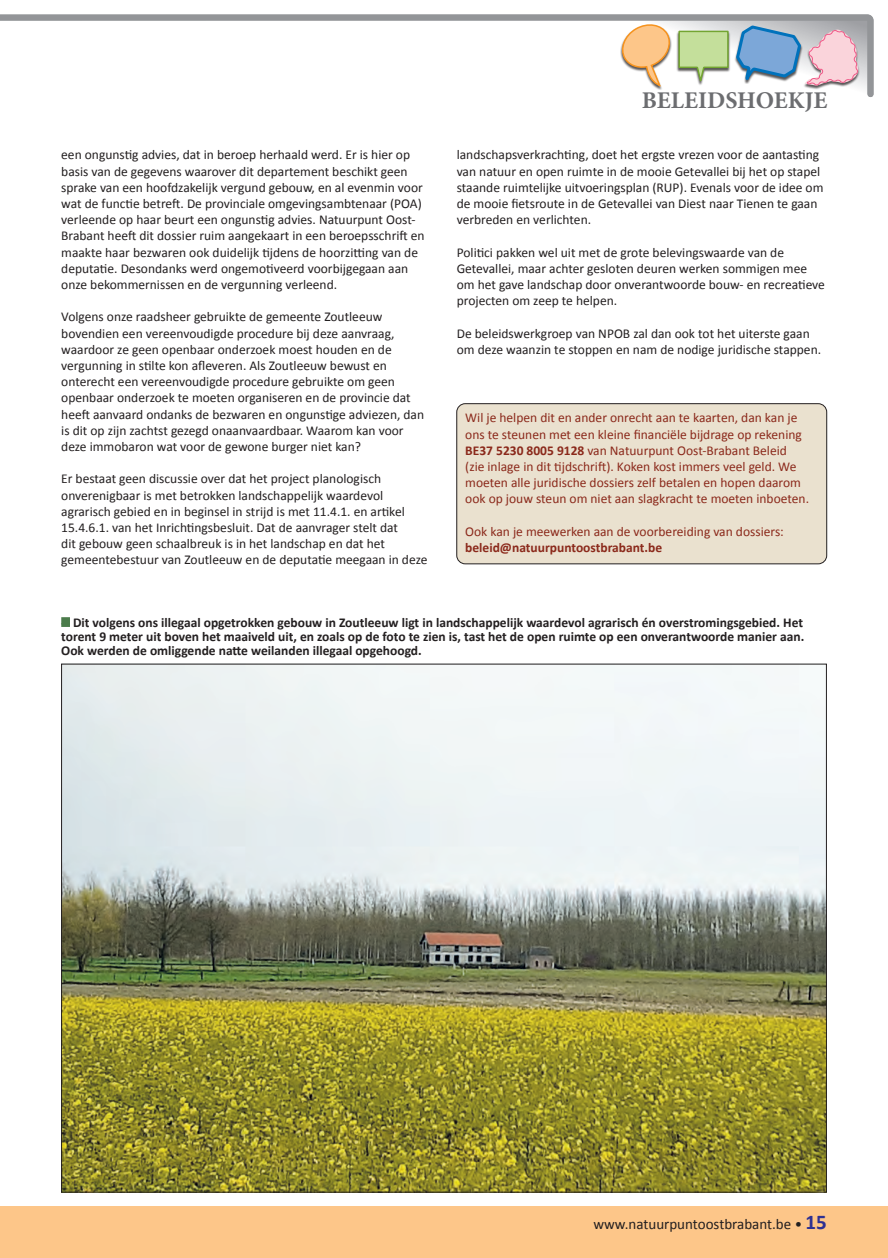
<style>
.page{position:relative;width:888px;height:1258px;background:#fff}
.page>*{position:absolute;margin:0;border:0;box-sizing:border-box;transform-origin:0 0}
.t1{font:700 24px "Minion Pro";color:#6c6d70}
.t2{font:15px "Calibri";color:#231f20}
.t3{font:13.5px/16.2px "Calibri";color:#231f20}
.t4{font:13.5px/16.2px "Calibri";color:#8b291b}
.t5{font:700 13.5px/14.2px "Calibri";color:#231f20;text-align:justify}
.t6{font:700 13.5px "Calibri";color:#8b291b}
.s1{font-weight:700}
.s2{color:#4b7c4b}
.s3{font-weight:700;font-size:21px;color:#2e3092}
</style>
<div class="page">
<div style="left:0;top:1206px;width:888px;height:52px;background:#fdc689"></div>
<div style="left:61px;top:617px;width:9px;height:10px;background:#4b7c4b"></div>
<div style="left:457px;top:404px;width:370px;height:160px;background:#eae1cf;border-radius:9px"></div>
<div style="left:456px;top:403px;width:371px;height:161px;border:1px solid #231f20;border-radius:9px"></div>
<svg style="left:0;top:14px;width:874px;height:83px"></svg>
<img style="left:63px;top:666px;width:762px;height:524px">
<p class="t3" style="left:61px;top:146px;width:365px">een ongunstig advies, dat in beroep herhaald werd. Er is hier op basis van de gegevens waarover dit departement beschikt geen sprake van een hoofdzakelijk vergund gebouw, en al evenmin voor wat de functie betreft. De provinciale omgevingsambtenaar (POA) verleende op haar beurt een ongunstig advies. Natuurpunt Oost-Brabant heeft dit dossier ruim aangekaart in een beroepsschrift en maakte haar bezwaren ook duidelijk tijdens de hoorzitting van de deputatie. Desondanks werd ongemotiveerd voorbijgegaan aan onze bekommernissen en de vergunning verleend.</p>
<p class="t3" style="left:61px;top:308px;width:364px">Volgens onze raadsheer gebruikte de gemeente Zoutleeuw bovendien een vereenvoudigde procedure bij deze aanvraag, waardoor ze geen openbaar onderzoek moest houden en de vergunning in stilte kon afleveren. Als Zoutleeuw bewust en onterecht een vereenvoudigde procedure gebruikte om geen openbaar onderzoek te moeten organiseren en de provincie dat heeft aanvaard ondanks de bezwaren en ongunstige adviezen, dan is dit op zijn zachtst gezegd onaanvaardbaar. Waarom kan voor deze immobaron wat voor de gewone burger niet kan?</p>
<p class="t3" style="left:61px;top:470px;width:368px">Er bestaat geen discussie over dat het project planologisch onverenigbaar is met betrokken landschappelijk waardevol agrarisch gebied en in beginsel in strijd is met 11.4.1. en artikel 15.4.6.1. van het Inrichtingsbesluit. Dat de aanvrager stelt dat<br>dit gebouw geen schaalbreuk is in het landschap en dat het gemeentebestuur van Zoutleeuw en de deputatie meegaan in deze</p>
<h1 class="t1" style="left:642px;top:83px;width:187px">BELEIDSHOEKJE</h1>
<p class="t3" style="left:457px;top:146px;width:368px">landschapsverkrachting, doet het ergste vrezen voor de aantasting van natuur en open ruimte in de mooie Getevallei bij het op stapel staande ruimtelijke uitvoeringsplan (RUP). Evenals voor de idee om de mooie fietsroute in de Getevallei van Diest naar Tienen te gaan verbreden en verlichten.</p>
<p class="t3" style="left:457px;top:243px;width:370px">Politici pakken wel uit met de grote belevingswaarde van de Getevallei, maar achter gesloten deuren werken sommigen mee om het gave landschap door onverantwoorde bouw- en recreatieve projecten om zeep te helpen.</p>
<p class="t3" style="left:457px;top:324px;width:366px">De beleidswerkgroep van NPOB zal dan ook tot het uiterste gaan om deze waanzin te stoppen en nam de nodige juridische stappen.</p>
<p class="t4" style="left:465px;top:409px;width:345px">Wil je helpen dit en ander onrecht aan te kaarten, dan kan je ons te steunen met een kleine financiële bijdrage op rekening <span class="s1">BE37 5230 8005 9128</span> van Natuurpunt Oost-Brabant Beleid (zie inlage in dit tijdschrift). Koken kost immers veel geld. We moeten alle juridische dossiers zelf betalen en hopen daarom ook op jouw steun om niet aan slagkracht te moeten inboeten.</p>
<p class="t4" style="left:465px;top:522px;width:320px">Ook kan je meewerken aan de voorbereiding van dossiers:</p>
<p class="t6" style="left:465px;top:539px;width:198px">beleid@natuurpuntoostbrabant.be</p>
<p class="t5" style="left:61px;top:614px;width:744px"><span class="s2">--</span> Dit volgens ons illegaal opgetrokken gebouw in Zoutleeuw ligt in landschappelijk waardevol agrarisch én overstromingsgebied. Het torent 9 meter uit boven het maaiveld uit, en zoals op de foto te zien is, tast het de open ruimte op een onverantwoorde manier aan.<br>Ook werden de omliggende natte weilanden illegaal opgehoogd.</p>
<p class="t2" style="left:593px;top:1215px;width:235px">www.natuurpuntoostbrabant.be • <span class="s3">15</span></p>
</div>
